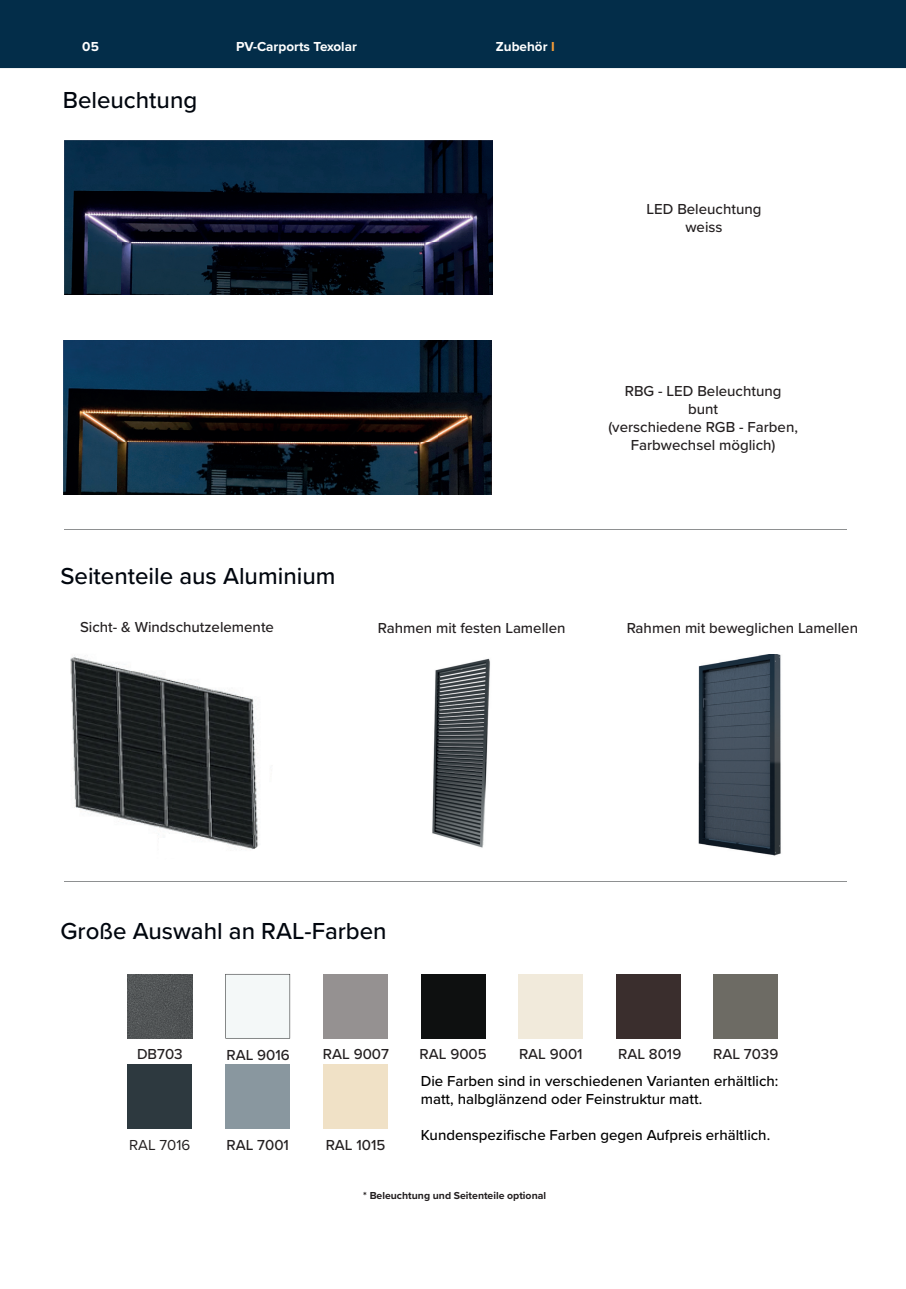
<style>
.page{position:relative;width:906px;height:1289px;background:#fff}
.page>*{position:absolute;margin:0;border:0;box-sizing:border-box;transform-origin:0 0}
.t1{font:500 24px "Proxima Nova";color:#01060e}
.t2{font:500 15px/18px "Proxima Nova";color:#231f20;text-align:center}
.t3{font:500 15px/18px "Proxima Nova";color:#000001}
.t4{font:15px "Proxima Nova";color:#231f20}
.t5{font:700 13.5px "Proxima Nova";color:#fff}
.t6{font:700 10.5px "Proxima Nova";color:#231f20}
.s1{color:#f89d38}
</style>
<div class="page">
<div style="left:0;top:0;width:906px;height:68px;background:#032d49"></div>
<img style="left:432px;top:658px;width:58px;height:190px">
<img style="left:698px;top:655px;width:83px;height:201px">
<img style="left:70px;top:655px;width:189px;height:195px">
<img style="left:64px;top:140px;width:428px;height:154px">
<img style="left:64px;top:340px;width:428px;height:154px">
<div style="left:421px;top:974px;width:64px;height:64px;background:#0e1010"></div>
<div style="left:519px;top:974px;width:64px;height:64px;background:#f1eadb"></div>
<div style="left:616px;top:974px;width:64px;height:64px;background:#3a2e2d"></div>
<div style="left:713px;top:974px;width:64px;height:64px;background:#6d6b64"></div>
<div style="left:128px;top:1064px;width:64px;height:64px;background:#2d393f"></div>
<div style="left:226px;top:1064px;width:64px;height:64px;background:#89979f"></div>
<div style="left:323px;top:1064px;width:65px;height:64px;background:#f0e1c6"></div>
<img style="left:128px;top:974px;width:64px;height:64px">
<div style="left:323px;top:974px;width:64px;height:64px;background:#959191"></div>
<div style="left:225px;top:974px;width:65px;height:64px;background:#f4f8f8"></div>
<hr style="left:64px;top:529px;width:782px;height:1px;background:#8e9091">
<hr style="left:64px;top:881px;width:782px;height:1px;background:#8e9091">
<div style="left:159px;top:838px;width:15px;height:20px;background:#fff"></div>
<p class="t5" style="left:82px;top:36px;width:18px">05</p>
<p class="t5" style="left:236px;top:37px;width:122px">PV-Carports Texolar</p>
<p class="t5" style="left:496px;top:37px;width:60px">Zubehör <span class="s1">I</span></p>
<h1 class="t1" style="left:63px;top:82px;width:136px">Beleuchtung</h1>
<h1 class="t1" style="left:60px;top:557px;width:276px">Seitenteile aus Aluminium</h1>
<p class="t2" style="left:646px;top:200px;width:116px">LED Beleuchtung weiss</p>
<p class="t2" style="left:608px;top:381px;width:191px">RBG - LED Beleuchtung bunt<br>(verschiedene RGB - Farben,<br>Farbwechsel möglich)</p>
<p class="t2" style="left:80px;top:617px;width:195px">Sicht- &amp; Windschutzelemente</p>
<p class="t2" style="left:378px;top:618px;width:189px">Rahmen mit festen Lamellen</p>
<p class="t2" style="left:626px;top:618px;width:233px">Rahmen mit beweglichen Lamellen</p>
<h1 class="t1" style="left:60px;top:913px;width:328px">Große Auswahl an RAL-Farben</h1>
<p class="t2" style="left:137px;top:1044px;width:47px">DB703</p>
<p class="t2" style="left:226px;top:1044px;width:65px">RAL 9016</p>
<p class="t2" style="left:323px;top:1044px;width:68px">RAL 9007</p>
<p class="t2" style="left:419px;top:1044px;width:69px">RAL 9005</p>
<p class="t2" style="left:519px;top:1044px;width:65px">RAL 9001</p>
<p class="t2" style="left:618px;top:1044px;width:65px">RAL 8019</p>
<p class="t2" style="left:713px;top:1044px;width:67px">RAL 7039</p>
<p class="t4" style="left:129px;top:1133px;width:63px">RAL 7016</p>
<p class="t2" style="left:226px;top:1135px;width:64px">RAL 7001</p>
<p class="t2" style="left:326px;top:1135px;width:61px">RAL 1015</p>
<p class="t3" style="left:421px;top:1071px;width:359px">Die Farben sind in verschiedenen Varianten erhältlich: matt, halbglänzend oder Feinstruktur matt.</p>
<p class="t3" style="left:421px;top:1125px;width:351px">Kundenspezifische Farben gegen Aufpreis erhältlich.</p>
<p class="t6" style="left:363px;top:1187px;width:184px">* Beleuchtung und Seitenteile optional</p>
</div>
